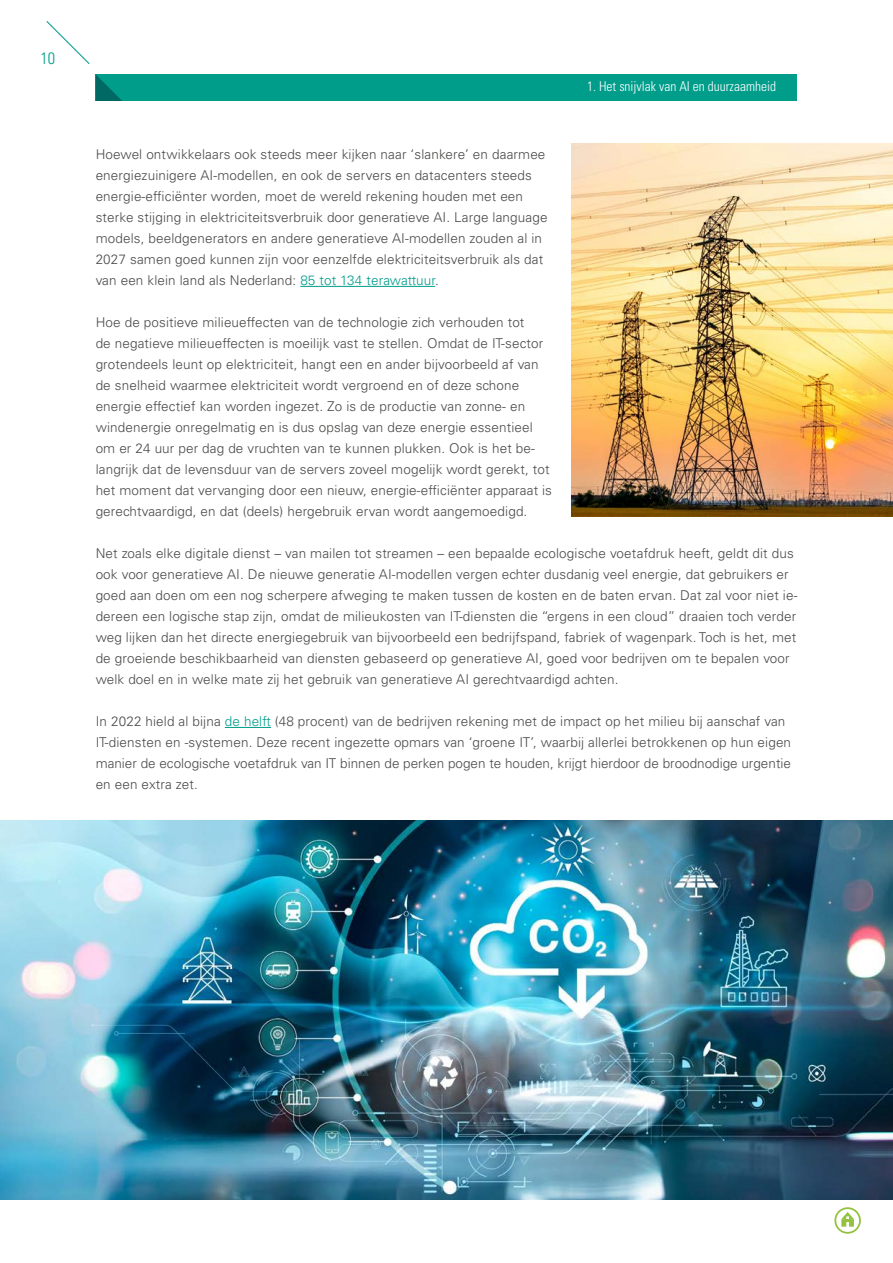
<style>
.page{position:relative;width:893px;height:1263px;background:#fff}
.page>*{position:absolute;margin:0;border:0;box-sizing:border-box;transform-origin:0 0}
.t1{font:300 condensed 16.5px "Univers LT Std";color:#009d8b}
.t2{font:300 13.5px/21px "Univers LT Std";letter-spacing:.01em;color:#4a4a49}
.t3{font:300 condensed 13.5px "Univers LT Std";color:#fff}
.s1{color:#009d8b}
</style>
<div class="page">
<svg style="left:46px;top:21px;width:44px;height:43px"></svg>
<div style="left:96px;top:74px;width:701px;height:27px;background:#009d8b"></div>
<svg style="left:96px;top:75px;width:26px;height:26px"></svg>
<hr style="left:300px;top:286px;width:135px;height:1px;background:#009d8b">
<hr style="left:225px;top:727px;width:46px;height:1px;background:#009d8b">
<img style="left:0;top:821px;width:893px;height:378px">
<img style="left:571px;top:143px;width:322px;height:373px">
<svg style="left:841px;top:1212px;width:13px;height:15px"></svg>
<div style="left:834px;top:1207px;width:27px;height:27px;border:2px solid #94c23d;border-radius:50%"></div>
<p class="t1" style="left:41px;top:48px;width:16px">10</p>
<p class="t3" style="left:587px;top:78px;width:190px">1. Het snijvlak van AI en duurzaamheid</p>
<p class="t2" style="left:96px;top:144px;width:453px">Hoewel ontwikkelaars ook steeds meer kijken naar ‘slankere’ en daarmee energiezuinigere AI-modellen, en ook de servers en datacenters steeds energie-efficiënter worden, moet de wereld rekening houden met een sterke stijging in elektriciteitsverbruik door generatieve AI. Large language models, beeldgenerators en andere generatieve AI-modellen zouden al in 2027 samen goed kunnen zijn voor eenzelfde elektriciteitsverbruik als dat van een klein land als Nederland: <span class="s1">85 tot 134 terawattuur</span>.</p>
<p class="t2" style="left:96px;top:312px;width:458px">Hoe de positieve milieueffecten van de technologie zich verhouden tot<br>de negatieve milieueffecten is moeilijk vast te stellen. Omdat de IT-sector grotendeels leunt op elektriciteit, hangt een en ander bijvoorbeeld af van de snelheid waarmee elektriciteit wordt vergroend en of deze schone energie effectief kan worden ingezet. Zo is de productie van zonne- en windenergie onregelmatig en is dus opslag van deze energie essentieel om er 24 uur per dag de vruchten van te kunnen plukken. Ook is het be&shy;langrijk dat de levensduur van de servers zoveel mogelijk wordt gerekt, tot het moment dat vervanging door een nieuw, energie-efficiënter apparaat is gerechtvaardigd, en dat (deels) hergebruik ervan wordt aangemoedigd.</p>
<p class="t2" style="left:96px;top:543px;width:703px">Net zoals elke digitale dienst – van mailen tot streamen – een bepaalde ecologische voetafdruk heeft, geldt dit dus ook voor generatieve AI. De nieuwe generatie AI-modellen vergen echter dusdanig veel energie, dat gebruikers er goed aan doen om een nog scherpere afweging te maken tussen de kosten en de baten ervan. Dat zal voor niet ie&shy;dereen een logische stap zijn, omdat de milieukosten van IT-diensten die “ergens in een cloud” draaien toch verder weg lijken dan het directe energiegebruik van bijvoorbeeld een bedrijfspand, fabriek of wagenpark. Toch is het, met de groeiende beschikbaarheid van diensten gebaseerd op generatieve AI, goed voor bedrijven om te bepalen voor welk doel en in welke mate zij het gebruik van generatieve AI gerechtvaardigd achten.</p>
<p class="t2" style="left:96px;top:711px;width:697px">In 2022 hield al bijna <span class="s1">de helft</span> (48 procent) van de bedrijven rekening met de impact op het milieu bij aanschaf van IT-diensten en -systemen. Deze recent ingezette opmars van ‘groene IT’, waarbij allerlei betrokkenen op hun eigen manier de ecologische voetafdruk van IT binnen de perken pogen te houden, krijgt hierdoor de broodnodige urgentie en een extra zet.</p>
</div>
